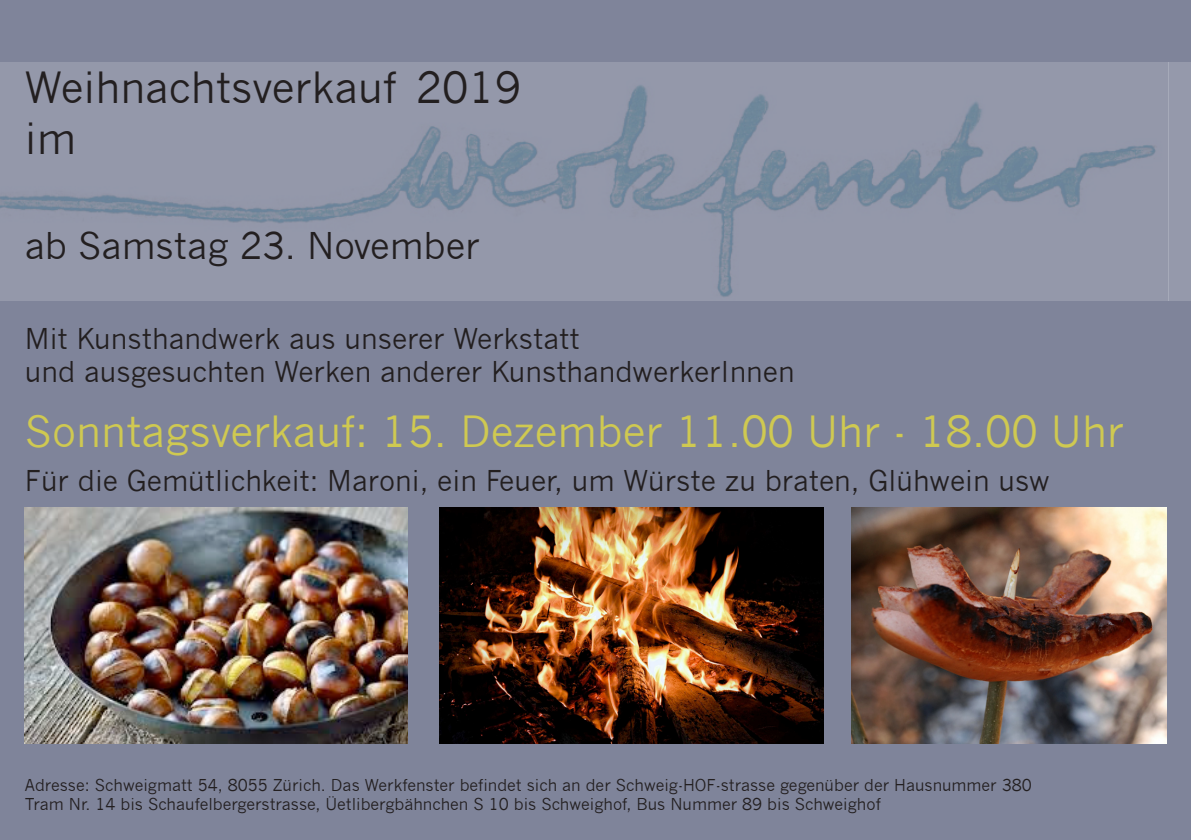
<style>
.page{position:relative;width:1191px;height:840px;background:#fff}
.page>*{position:absolute;margin:0;border:0;box-sizing:border-box;transform-origin:0 0}
.t1{font:42px "News Gothic";color:#cfc951}
.t2{font:42px "News Gothic";color:#231f20}
.t3{font:36px "News Gothic";color:#231f20}
.t4{font:28px "News Gothic";color:#231f20}
.t5{font:16px "News Gothic";color:#231f20}
</style>
<div class="page">
<div style="left:0;top:0;width:1191px;height:839px;background:#7f849a"></div>
<img style="left:852px;top:507px;width:314px;height:236px">
<img style="left:0;top:62px;width:1168px;height:238px">
<div style="left:1168px;top:62px;width:23px;height:238px;background:#9599ab"></div>
<img style="left:439px;top:507px;width:384px;height:236px">
<img style="left:25px;top:507px;width:383px;height:236px">
<p class="t2" style="left:25px;top:63px;width:497px">Weihnachtsverkauf 2019</p>
<p class="t2" style="left:25px;top:114px;width:53px">im</p>
<p class="t3" style="left:25px;top:225px;width:456px">ab Samstag 23. November</p>
<p class="t4" style="left:25px;top:322px;width:556px">Mit Kunsthandwerk aus unserer Werkstatt</p>
<p class="t4" style="left:25px;top:356px;width:771px">und ausgesuchten Werken anderer KunsthandwerkerInnen</p>
<p class="t1" style="left:25px;top:407px;width:1100px">Sonntagsverkauf: 15. Dezember 11.00 Uhr - 18.00 Uhr</p>
<p class="t4" style="left:25px;top:464px;width:1026px">Für die Gemütlichkeit: Maroni, ein Feuer, um Würste zu braten, Glühwein usw</p>
<p class="t5" style="left:25px;top:775px;width:1008px">Adresse: Schweigmatt 54, 8055 Zürich. Das Werkfenster befindet sich an der Schweig-HOF-strasse gegenüber der Hausnummer 380</p>
<p class="t5" style="left:25px;top:794px;width:857px">Tram Nr. 14 bis Schaufelbergerstrasse, Üetlibergbähnchen S 10 bis Schweighof, Bus Nummer 89 bis Schweighof</p>
</div>
